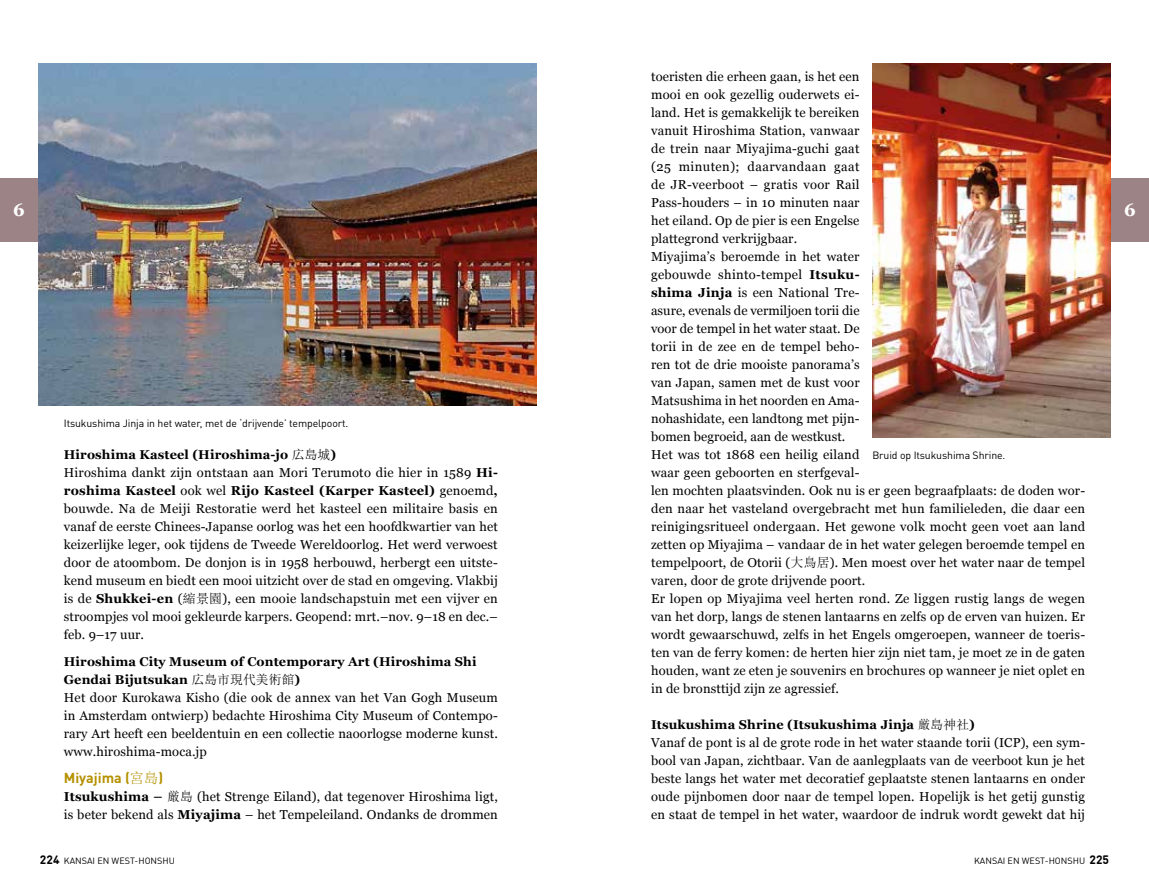
<style>
.page{position:relative;width:1149px;height:893px;background:#fff}
.page>*{position:absolute;margin:0;border:0;box-sizing:border-box;transform-origin:0 0}
.t1{font:700 18px "Georgia";color:#fff}
.t2{font:700 14.25px "DIN Pro";color:#b59100}
.t3{font:12.9px/18px "Georgia";letter-spacing:.01em;color:#000;text-align:justify}
.t4{font:700 12.75px/18px "Georgia";letter-spacing:.01em;color:#000}
.t5{font:700 12px "DIN Round Offc";color:#000}
.t6{font:10.5px "DIN Pro";letter-spacing:-.01em;color:#000}
.t7{font:9px "DIN Round Offc";color:#000}
.s1{font-style:inherit}
.s2{font-weight:700}
.s3{font-family:"Sim Sun"}
.s4{font-family:"Sim Sun";font-weight:400}
.s5{font-weight:700;font-size:12px}
</style>
<div class="page">
<div style="left:1110px;top:179px;width:38px;height:63px;background:#9c8486"></div>
<div style="left:0;top:179px;width:38px;height:63px;background:#9c8486"></div>
<img style="left:38px;top:63px;width:498px;height:343px">
<img style="left:872px;top:64px;width:238px;height:374px">
<p class="t3" style="left:651px;top:68px;width:435px;text-align:left">toeristen die erheen gaan, is het een<br>mooi en ook gezellig ouderwets ei-<br>land. Het is gemakkelijk te bereiken<br>vanuit Hiroshima Station, vanwaar<br>de trein naar Miyajima-guchi gaat<br>(25 minuten); daarvandaan gaat<br>de JR<span class="s1">-</span>veerboot – gratis voor Rail<br>Pass-houders – in 10 minuten naar<br>het eiland. Op de pier is een Engelse<br>plattegrond verkrijgbaar.<br>Miyajima’s beroemde in het water<br>gebouwde shinto-tempel <span class="s2">Itsuku-<br>shima Jinja</span> is een National Tre-<br>asure, evenals de vermiljoen torii die<br>voor de tempel in het water staat. De<br>torii in de zee en de tempel beho-<br>ren tot de drie mooiste panorama’s<br>van Japan, samen met de kust voor<br>Matsushima in het noorden en Ama-<br>nohashidate, een landtong met pijn-<br>bomen begroeid, aan de westkust.<br>Het was tot 1868 een heilig eiland<br>waar geen geboorten en sterfgeval-<br>len mochten plaatsvinden. Ook nu is er geen begraafplaats: de doden wor&shy;den naar het vasteland overgebracht met hun familieleden, die daar een reinigingsritueel ondergaan. Het gewone volk mocht geen voet aan land zetten op Miyajima – vandaar de in het water gelegen beroemde tempel en tempelpoort, de Otorii (<span class="s3">大鳥居</span>). Men moest over het water naar de tempel varen, door de grote drijvende poort.<br>Er lopen op Miyajima veel herten rond. Ze liggen rustig langs de wegen van het dorp, langs de stenen lantaarns en zelfs op de erven van huizen. Er wordt gewaarschuwd, zelfs in het Engels omgeroepen, wanneer de toeris&shy;ten van de ferry komen: de herten hier zijn niet tam, je moet ze in de gaten houden, want ze eten je souvenirs en brochures op wanneer je niet oplet en in de bronsttijd zijn ze agressief.</p>
<p class="t4" style="left:651px;top:716px;width:325px">Itsukushima Shrine (Itsukushima Jinja <span class="s4">厳島神社</span>)</p>
<p class="t3" style="left:651px;top:734px;width:435px">Vanaf de pont is al de grote rode in het water staande torii (ICP), een sym&shy;bool van Japan, zichtbaar. Van de aanlegplaats van de veerboot kun je het beste langs het water met decoratief geplaatste stenen lantaarns en onder oude pijnbomen door naar de tempel lopen. Hopelijk is het getij gunstig en staat de tempel in het water, waardoor de indruk wordt gewekt dat hij</p>
<h1 class="t1" style="left:13px;top:198px;width:13px">6</h1>
<h1 class="t1" style="left:1123px;top:198px;width:13px">6</h1>
<p class="t6" style="left:64px;top:415px;width:286px">Itsukushima Jinja in het water, met de ‘drijvende’ tempelpoort.</p>
<p class="t4" style="left:64px;top:446px;width:274px">Hiroshima Kasteel (Hiroshima-jo <span class="s4">広島城</span>)</p>
<p class="t3" style="left:64px;top:464px;width:435px">Hiroshima dankt zijn ontstaan aan Mori Terumoto die hier in 1589 <span class="s2">Hi&shy;roshima Kasteel</span> ook wel <span class="s2">Rijo Kasteel (Karper Kasteel)</span> genoemd<span class="s2">, </span>bouwde. Na de Meiji Restoratie werd het kasteel een militaire basis en vanaf de eerste Chinees-Japanse oorlog was het een hoofdkwartier van het keizerlijke leger, ook tijdens de Tweede Wereldoorlog. Het werd verwoest door de atoombom. De donjon is in 1958 herbouwd, herbergt een uitste&shy;kend museum en biedt een mooi uitzicht over de stad en omgeving. Vlakbij is de <span class="s2">Shukkei-en</span> (<span class="s3">縮景園</span>), een mooie landschapstuin met een vijver en stroompjes vol mooi gekleurde karpers. Geopend: mrt.–nov. 9–18 en dec.– feb. 9–17 uur.</p>
<p class="t4" style="left:64px;top:653px;width:414px">Hiroshima City Museum of Contemporary Art (Hiroshima Shi<br>Gendai Bijutsukan <span class="s4">広島市現代美術館</span>)</p>
<p class="t3" style="left:64px;top:689px;width:435px">Het door Kurokawa Kisho (die ook de annex van het Van Gogh Museum in Amsterdam ontwierp) bedachte Hiroshima City Museum of Contempo&shy;rary Art heeft een beeldentuin en een collectie naoorlogse moderne kunst. www.hiroshima-moca.jp</p>
<p class="t2" style="left:64px;top:766px;width:101px">Miyajima (<span class="s4">宮島</span>)</p>
<p class="t3" style="left:64px;top:788px;width:435px"><span class="s2">Itsukushima –</span> <span class="s3">厳島</span> (het Strenge Eiland), dat tegenover Hiroshima ligt, is beter bekend als <span class="s2">Miyajima</span> – het Tempeleiland. Ondanks de drommen</p>
<p class="t6" style="left:872px;top:447px;width:134px">Bruid op Itsukushima Shrine.</p>
<p class="t7" style="left:40px;top:855px;width:136px"><span class="s5">224</span> KANSAI EN WEST-HONSHU</p>
<p class="t5" style="left:1089px;top:852px;width:21px">225</p>
<p class="t7" style="left:973px;top:855px;width:112px">KANSAI EN WEST-HONSHU</p>
</div>
